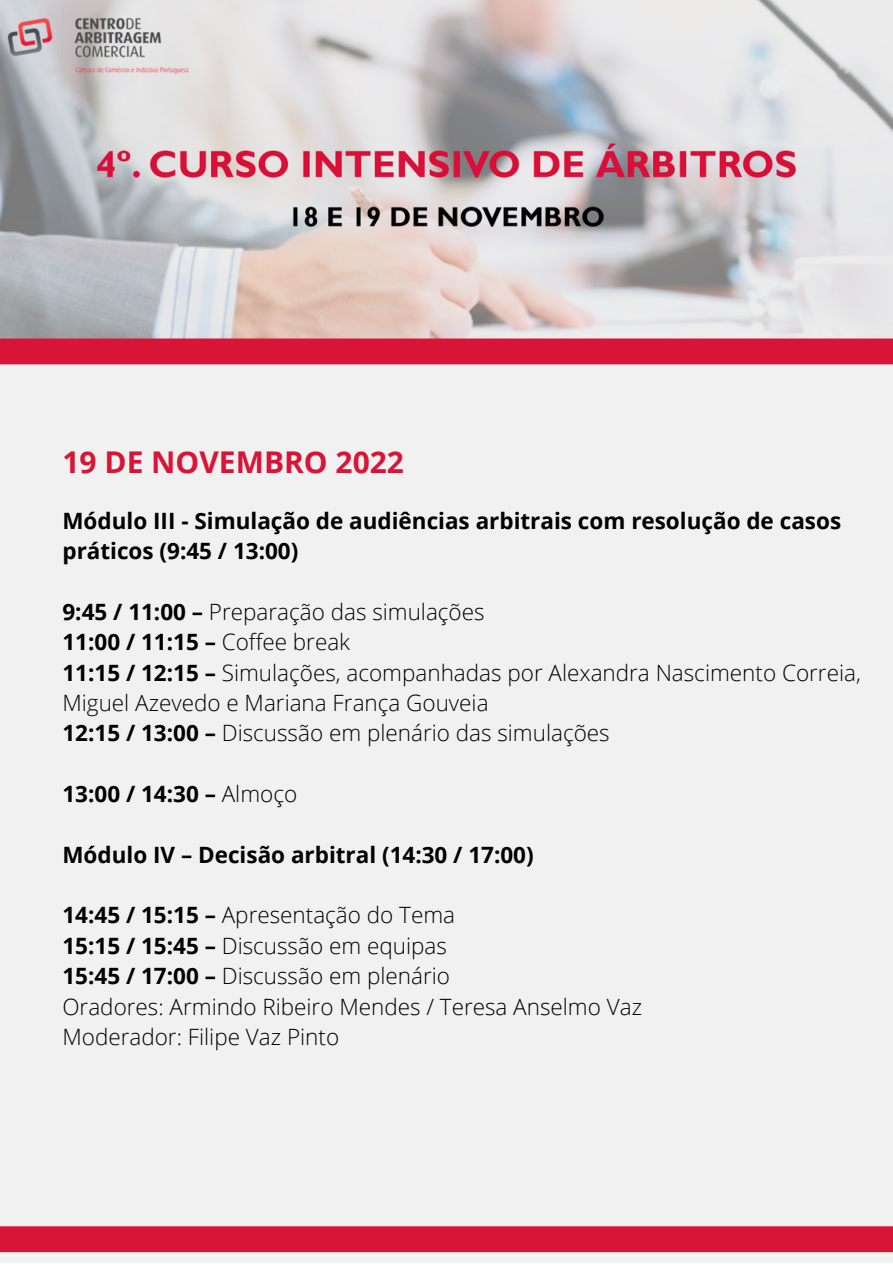
<style>
.page{position:relative;width:893px;height:1264px;background:#fff}
.page>*{position:absolute;margin:0;border:0;box-sizing:border-box;transform-origin:0 0}
.t1{font:700 30px "Open Sans";color:#d91537}
.t2{font:300 22.5px/30.3px "Open Sans";color:#000}
.t3{font:700 22.5px/30.3px "Open Sans";color:#000}
.s1{font-weight:700}
.s2{font-weight:300}
</style>
<div class="page">
<div style="left:0;top:0;width:892px;height:1262px;background:#f1f1f1"></div>
<img style="left:0;top:0;width:892px;height:338px">
<div style="left:0;top:338px;width:892px;height:26px;background:#d91537"></div>
<div style="left:0;top:1226px;width:892px;height:26px;background:#d91537"></div>
<h1 class="t1" style="left:62px;top:440px;width:343px">19 DE NOVEMBRO 2022</h1>
<p class="t3" style="left:62px;top:505px;width:780px">Módulo III - Simulação de audiências arbitrais com resolução de casos práticos (9:45 / 13:00)</p>
<p class="t2" style="left:62px;top:596px;width:799px"><span class="s1">9:45 / 11:00 –</span> Preparação das simulações<br><span class="s1">11:00 / 11:15 –</span> Coffee break<br><span class="s1">11:15 / 12:15 –</span> Simulações, acompanhadas por Alexandra Nascimento Correia, Miguel Azevedo e Mariana França Gouveia<br><span class="s1">12:15 / 13:00 –</span> Discussão em plenário das simulações</p>
<p class="t3" style="left:62px;top:778px;width:236px">13:00 / 14:30 – <span class="s2">Almoço</span></p>
<p class="t3" style="left:62px;top:838px;width:472px">Módulo IV – Decisão arbitral (14:30 / 17:00)</p>
<p class="t2" style="left:62px;top:899px;width:581px"><span class="s1">14:45 / 15:15 –</span> Apresentação do Tema<br><span class="s1">15:15 / 15:45 –</span> Discussão em equipas<br><span class="s1">15:45 / 17:00 –</span> Discussão em plenário<br>Oradores: Armindo Ribeiro Mendes / Teresa Anselmo Vaz Moderador: Filipe Vaz Pinto</p>
</div>
